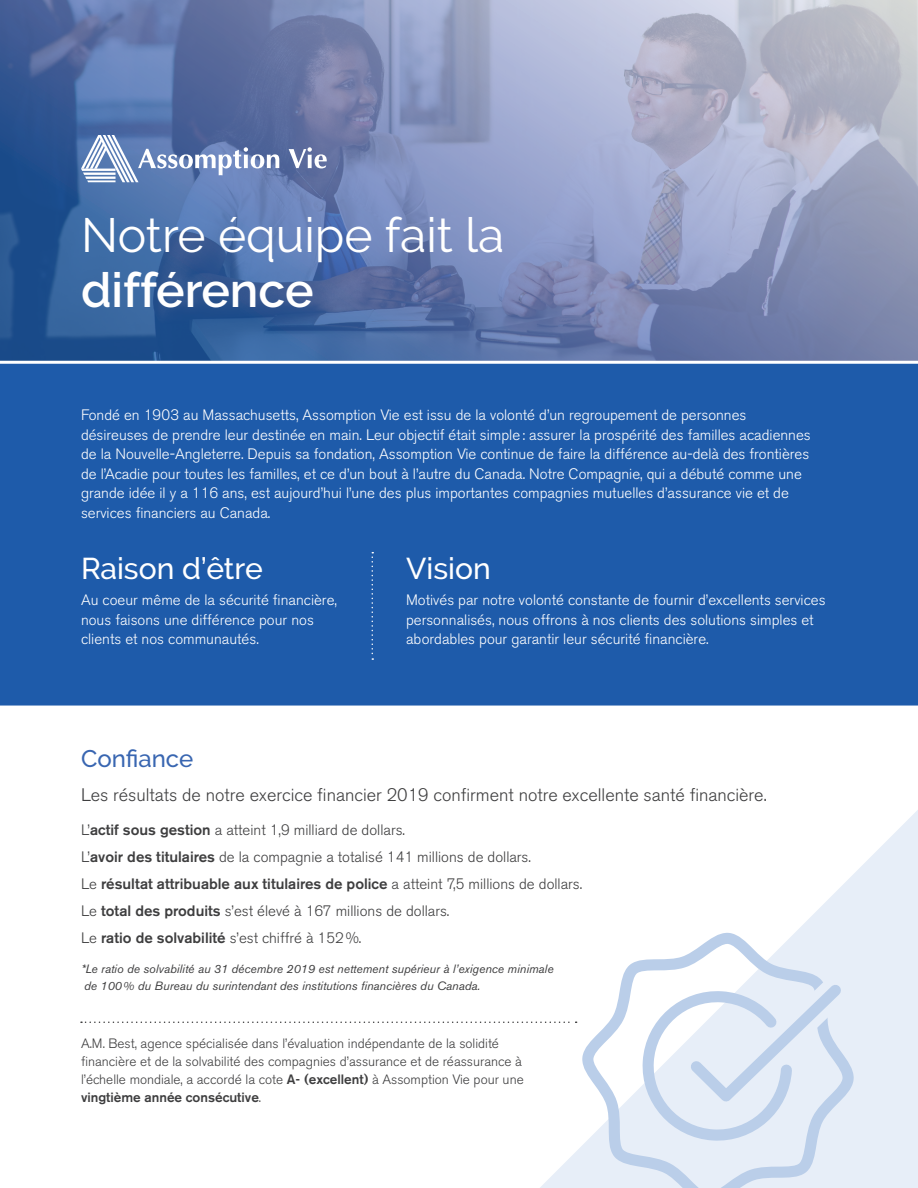
<style>
.page{position:relative;width:918px;height:1188px;background:#fff}
.page>*{position:absolute;margin:0;border:0;box-sizing:border-box;transform-origin:0 0}
.t1{font:48px "Raleway";color:#fff}
.t2{font:600 48px "Raleway";color:#fff}
.t3{font:500 30px "Raleway";color:#fff}
.t4{font:500 24px "Raleway";color:#3966b1}
.t5{font:300 18px "Akzidenz Grotesk BE";color:#3e3e3f}
.t6{font:300 15px/19.5px "Akzidenz Grotesk BE";color:#fff}
.t7{font:300 15px/27px "Akzidenz Grotesk BE";color:#3e3e3f}
.t8{font:300 13.5px/18px "Akzidenz Grotesk BE";color:#3e3e3f}
.t9{font:italic 12px/16.5px "Akzidenz Grotesk BE";color:#3e3e3f}
.s1{font-weight:500}
</style>
<div class="page">
<svg style="left:0;top:0;width:918px;height:361px;background:#788ab5"></svg>
<div style="left:0;top:363px;width:918px;height:343px;background:#1e5baa"></div>
<svg style="left:481px;top:810px;width:437px;height:378px"></svg>
<svg style="left:578px;top:928px;width:280px;height:260px"></svg>
<svg style="left:372px;top:552px;width:1px;height:108px"></svg>
<svg style="left:634px;top:950px;width:242px;height:199px"></svg>
<svg style="left:81px;top:1022px;width:496px;height:1px"></svg>
<svg style="left:81px;top:135px;width:198px;height:47px"></svg>
<svg style="left:289px;top:147px;width:38px;height:21px"></svg>
<h1 class="t1" style="left:81px;top:207px;width:425px">Notre équipe fait la</h1>
<h1 class="t2" style="left:81px;top:263px;width:234px">différence</h1>
<p class="t6" style="left:81px;top:406px;width:731px">Fondé en 1903 au Massachusetts, Assomption Vie est issu de la volonté d’un regroupement de personnes désireuses de prendre leur destinée en main. Leur objectif était simple: assurer la prospérité des familles acadiennes de la Nouvelle-Angleterre. Depuis sa fondation, Assomption Vie continue de faire la différence au-delà des frontières de l’Acadie pour toutes les familles, et ce d’un bout à l’autre du Canada. Notre Compagnie, qui a débuté comme une grande idée il y a 116 ans, est aujourd’hui l’une des plus importantes compagnies mutuelles d’assurance vie et de services financiers au Canada.</p>
<h2 class="t3" style="left:81px;top:551px;width:183px">Raison d’être</h2>
<p class="t6" style="left:81px;top:590px;width:258px">Au coeur même de la sécurité financière, nous faisons une différence pour nos clients et nos communautés.</p>
<h2 class="t3" style="left:406px;top:551px;width:86px">Vision</h2>
<p class="t6" style="left:406px;top:590px;width:421px">Motivés par notre volonté constante de fournir d’excellents services personnalisés, nous offrons à nos clients des solutions simples et abordables pour garantir leur sécurité financière.</p>
<h3 class="t4" style="left:81px;top:745px;width:114px">Confiance</h3>
<p class="t5" style="left:81px;top:785px;width:687px">Les résultats de notre exercice financier 2019 confirment notre excellente santé financière.</p>
<p class="t7" style="left:81px;top:817px;width:503px">L’<span class="s1">actif sous gestion</span> a atteint 1,9 milliard de dollars.<br>L’<span class="s1">avoir des titulaires</span> de la compagnie a totalisé 141 millions de dollars.<br>Le <span class="s1">résultat attribuable aux titulaires de police</span> a atteint 7,5 millions de dollars.<br>Le <span class="s1">total des produits</span> s’est élevé à 167 millions de dollars.<br>Le <span class="s1">ratio de solvabilité</span> s’est chiffré à 152%.</p>
<p class="t9" style="left:81px;top:961px;width:474px">*Le ratio de solvabilité au 31 décembre 2019 est nettement supérieur à l’exigence minimale de 100% du Bureau du surintendant des institutions financières du Canada.</p>
<p class="t8" style="left:81px;top:1035px;width:444px">A.M. Best, agence spécialisée dans l’évaluation indépendante de la solidité financière et de la solvabilité des compagnies d’assurance et de réassurance à l’échelle mondiale, a accordé la cote <span class="s1">A- (excellent)</span> à Assomption Vie pour une <span class="s1">vingtième année consécutive</span>.</p>
</div>
